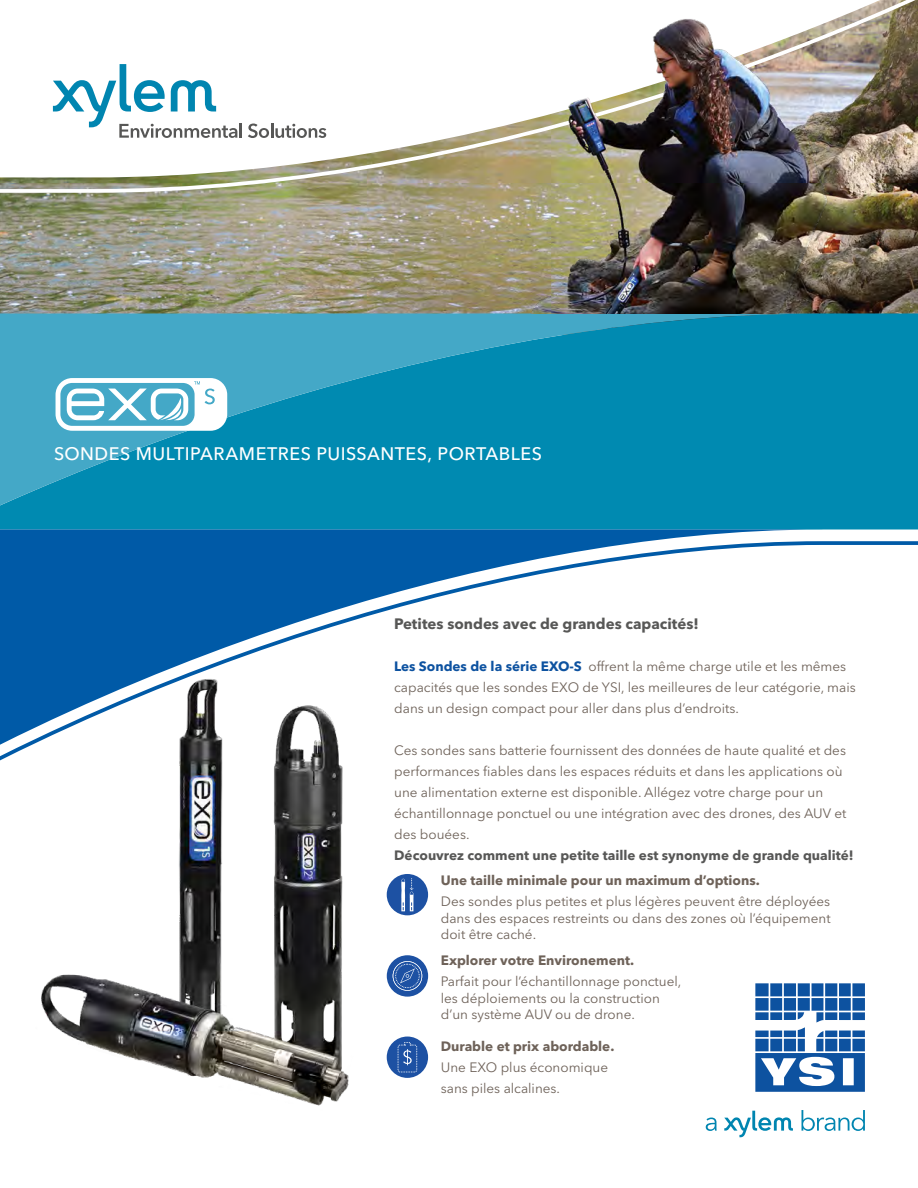
<style>
.page{position:relative;width:918px;height:1188px;background:#fff}
.page>*{position:absolute;margin:0;border:0;box-sizing:border-box;transform-origin:0 0}
.t1{font:500 18px "Avenir Next LT Pro";letter-spacing:.025em;color:#fff}
.t2{font:700 15px "Avenir Next LT Pro";color:#575756}
.t3{font:13.5px/21px "Avenir Next LT Pro";color:#6e6259}
.t4{font:700 13.5px "Avenir Next LT Pro";color:#6e6259}
.t5{font:700 13.5px "Avenir Next LT Pro";color:#575756}
.s1{font-weight:700;color:#0d52a0}
</style>
<div class="page">
<div style="left:822px;top:314px;width:96px;height:216px;background:#008ab1"></div>
<svg style="left:0;top:314px;width:822px;height:216px;background:#1292b6"></svg>
<svg style="left:0;top:530px;width:788px;height:9px;background:#1769af"></svg>
<svg style="left:0;top:539px;width:918px;height:222px"></svg>
<svg style="left:755px;top:983px;width:110px;height:109px"></svg>
<svg style="left:706px;top:1118px;width:11px;height:13px"></svg>
<svg style="left:802px;top:1110px;width:63px;height:21px"></svg>
<svg style="left:724px;top:1111px;width:69px;height:26px"></svg>
<div style="left:387px;top:874px;width:41px;height:41px;background:#1d51a3;border-radius:50%"></div>
<svg style="left:401px;top:879px;width:12px;height:32px"></svg>
<div style="left:387px;top:955px;width:41px;height:42px;background:#1d51a3;border-radius:50%"></div>
<svg style="left:393px;top:961px;width:29px;height:30px"></svg>
<div style="left:387px;top:1037px;width:41px;height:41px;background:#1d51a3;border-radius:50%"></div>
<div style="left:398px;top:1045px;width:19px;height:27px;border:1px dashed #fff;border-radius:2px"></div>
<svg style="left:403px;top:1042px;width:9px;height:23px"></svg>
<svg style="left:56px;top:378px;width:171px;height:53px"></svg>
<img style="left:0;top:0;width:918px;height:314px">
<img style="left:32px;top:662px;width:342px;height:444px">
<h1 class="t1" style="left:54px;top:443px;width:490px">SONDES MULTIPARAMETRES PUISSANTES, PORTABLES</h1>
<p class="t2" style="left:394px;top:615px;width:306px">Petites sondes avec de grandes capacités!</p>
<p class="t3" style="left:394px;top:656px;width:463px"><span class="s1">Les Sondes de la série EXO-S</span> offrent la même charge utile et les mêmes capacités que les sondes EXO de YSI, les meilleures de leur catégorie, mais dans un design compact pour aller dans plus d’endroits.</p>
<p class="t3" style="left:394px;top:740px;width:454px">Ces sondes sans batterie fournissent des données de haute qualité et des performances fiables dans les espaces réduits et dans les applications où une alimentation externe est disponible. Allégez votre charge pour un échantillonnage ponctuel ou une intégration avec des drones, des AUV et des bouées.</p>
<p class="t5" style="left:394px;top:847px;width:461px">Découvrez comment une petite taille est synonyme de grande qualité!</p>
<p class="t4" style="left:441px;top:872px;width:321px">Une taille minimale pour un maximum d’options.</p>
<p class="t3" style="left:441px;top:893px;width:391px;line-height:16.5px;text-align:justify">Des sondes plus petites et plus légères peuvent être déployées dans des espaces restreints ou dans des zones où l’équipement doit être caché.</p>
<p class="t4" style="left:441px;top:952px;width:195px">Explorer votre Environement.</p>
<p class="t3" style="left:441px;top:973px;width:242px;line-height:16.5px">Parfait pour l’échantillonnage ponctuel, les déploiements ou la construction d’un système AUV ou de drone.</p>
<p class="t4" style="left:441px;top:1038px;width:175px">Durable et prix abordable.</p>
<p class="t3" style="left:441px;top:1057px;width:169px">Une EXO plus économique sans piles alcalines.</p>
</div>
